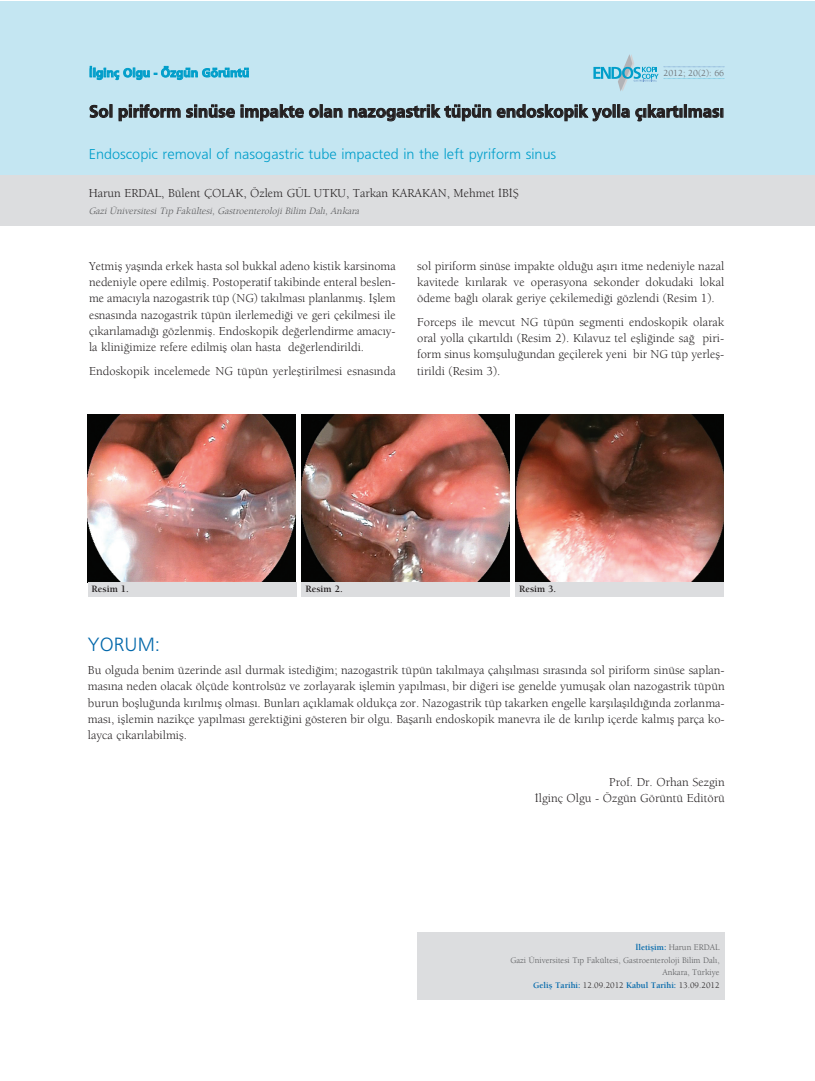
<style>
.page{position:relative;width:815px;height:1081px;background:#fff}
.page>*{position:absolute;margin:0;border:0;box-sizing:border-box;transform-origin:0 0}
.t1{font:20px "Frugal Sans";color:#0067aa}
.t2{font:700 17.5px "Fruga San";color:#231f20}
.t3{font:15px "Frugal Sans";color:#009eca}
.t4{font:12.5px/16.2px "Berkeley";color:#231f20;text-align:justify}
.t5{font:700 12.5px "Fruga San";color:#009eca}
.t6{font:italic 10px "Berkeley";color:#57585a}
.t7{font:700 10px "Berkeley";color:#231f20}
.t8{font:9.5px "Berkeley";color:#636366}
.t9{font:8.75px/12.5px "Berkeley";color:#57585a;text-align:right}
.s1{font-weight:700;color:#0067aa}
.s2{color:#231f20}
</style>
<div class="page">
<div style="left:0;top:1px;width:814px;height:224px;background:#c4e6f2"></div>
<div style="left:0;top:175px;width:814px;height:50px;background:#dcdddf"></div>
<svg style="left:593px;top:54px;width:132px;height:37px"></svg>
<div style="left:418px;top:932px;width:307px;height:68px;background:#dcdddf"></div>
<img style="left:88px;top:414px;width:208px;height:168px">
<div style="left:88px;top:582px;width:208px;height:15px;background:#dcdddf"></div>
<img style="left:302px;top:414px;width:208px;height:168px">
<div style="left:302px;top:582px;width:208px;height:15px;background:#dcdddf"></div>
<img style="left:515px;top:414px;width:208px;height:168px">
<div style="left:515px;top:582px;width:209px;height:15px;background:#dcdddf"></div>
<p class="t5" style="left:89px;top:68px;width:162px">‹lginç Olgu - Özgün Görüntü</p>
<p class="t8" style="left:663px;top:69px;width:62px">2012; 20(2): 66</p>
<h2 class="t2" style="left:89px;top:105px;width:637px">Sol piriform sinüse impakte olan nazogastrik tüpün endoskopik yolla ç›kart›lmas›</h2>
<p class="t3" style="left:89px;top:148px;width:469px">Endoscopic removal of nasogastric tube impacted in the left pyriform sinus</p>
<p class="t4" style="left:89px;top:186px;width:432px">Harun ERDAL, Bülent ÇOLAK, Özlem GÜL UTKU, Tarkan KARAKAN, Mehmet ‹B‹fi</p>
<p class="t6" style="left:89px;top:206px;width:274px">Gazi Üniversitesi T›p Fakültesi, Gastroenteroloj i Bilim Dal›, Ankara</p>
<p class="t4" style="left:89px;top:259px;width:308px">Yetmifl yafl›nda erkek hasta sol bukkal adeno kistik karsinoma nedeniyle opere edilmifl. Postoperatif takibinde enteral beslen&shy;me amac›yla nazogastrik tüp (NG) tak›lmas› planlanm›fl. ‹fllem esnas›nda nazogastrik tüpün ilerlemedi¤i ve geri çekilmesi ile ç›kar›lamad›¤› gözlenmifl. Endoskopik de¤erlendirme amac›y&shy;la klini¤imize refere edilmifl olan hasta de¤erlendirildi.</p>
<p class="t4" style="left:89px;top:363px;width:308px">Endoskopik incelemede NG tüpün yerlefltirilmesi esnas›nda</p>
<p class="t4" style="left:417px;top:259px;width:308px">sol piriform sinüse impakte oldu¤u afl›r› itme nedeniyle nazal kavitede k›r›larak ve operasyona sekonder dokudaki lokal ödeme ba¤l› olarak geriye çekilemedi¤i gözlendi (Resim 1).</p>
<p class="t4" style="left:417px;top:315px;width:308px">Forceps ile mevcut NG tüpün segmenti endoskopik olarak oral yolla ç›kart›ld› (Resim 2). K›lavuz tel eflli¤inde sa¤ piri&shy;form sinus komflulu¤undan geçilerek yeni bir NG tüp yerlefl&shy;tirildi (Resim 3).</p>
<p class="t7" style="left:92px;top:585px;width:39px">Resim 1.</p>
<p class="t7" style="left:305px;top:585px;width:39px">Resim 2.</p>
<p class="t7" style="left:519px;top:585px;width:38px">Resim 3.</p>
<h1 class="t1" style="left:88px;top:636px;width:74px">YORUM:</h1>
<p class="t4" style="left:88px;top:663px;width:638px">Bu olguda benim üzerinde as›l durmak istedi¤im; nazogastrik tüpün tak›lmaya çal›fl›lmas› s›ras›nda sol piriform sinüse saplan&shy;mas›na neden olacak ölçüde kontrolsüz ve zorlayarak ifllemin yap›lmas›, bir di¤eri ise genelde yumuflak olan nazogastrik tüpün burun bofllu¤unda k›r›lm›fl olmas›. Bunlar› aç›klamak oldukça zor. Nazogastrik tüp takarken engelle karfl›lafl›ld›¤›nda zorlanma&shy;mas›, ifllemin nazikçe yap›lmas› gerekti¤ini gösteren bir olgu. Baflar›l› endoskopik manevra ile de k›r›l›p içerde kalm›fl parça ko&shy;layca ç›kar›labilmifl.</p>
<p class="t4" style="left:535px;top:775px;width:191px;text-align:right">Prof. Dr. Orhan Sezgin<br>‹lginç Olgu - Özgün Görüntü Editörü</p>
<p class="t9" style="left:511px;top:942px;width:211px"><span class="s1">‹letiflim:</span> Harun ERDAL<br>Gazi Üniversitesi T›p Fakültesi, Gastroenteroloji Bilim Dal›, Ankara, Türkiye<br><span class="s1">Gelifl Tarihi:</span> <span class="s2">12.09.2012</span> <span class="s1">Kabul Tarihi:</span> <span class="s2">13.09.2012</span></p>
</div>
